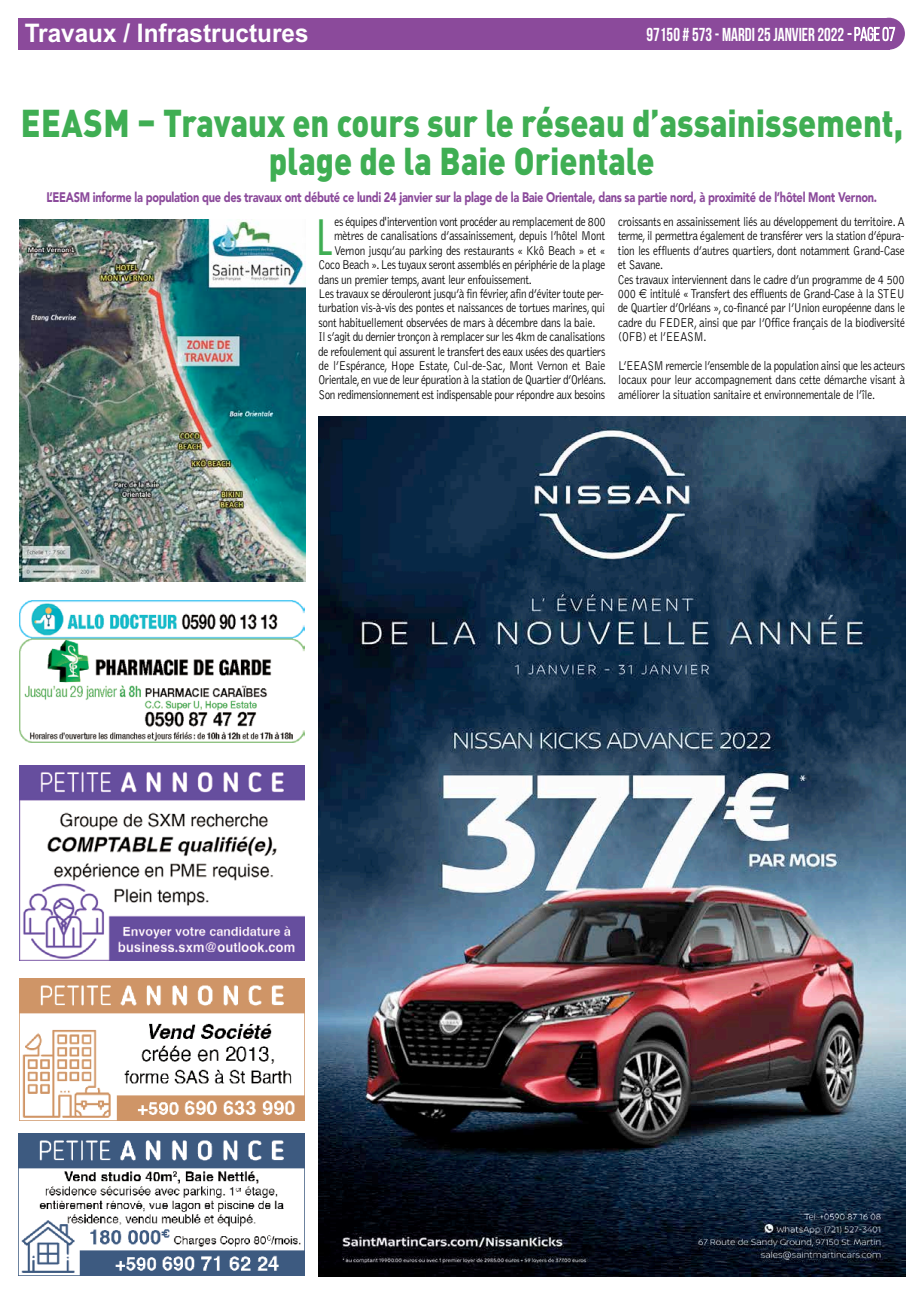
<style>
.page{position:relative;width:922px;height:1294px;background:#fff}
.page>*{position:absolute;margin:0;border:0;box-sizing:border-box;transform-origin:0 0}
.t1{font:47.38px "Futura";color:#3fae53;scale:.9 1}
.t2{font:900 38.25px/38.2px "DIN Pro";color:#3fae53;text-align:center;scale:.85 1}
.t3{font:700 25.62px "Arial";color:#fff;scale:.95 1}
.t4{font:700 18.75px "Bebas Neue";color:#fff;scale:.9 1}
.t5{font:900 13.75px "Avenir";letter-spacing:-.025em;color:#8b4a9b;scale:.8 1}
.t6{font:300 13.12px/14.4px "Bell Gothic";letter-spacing:-.025em;color:#000;scale:.85 1}
.s1{font-weight:400}
</style>
<div class="page">
<div style="left:19px;top:18px;width:870px;height:32px;background:#8b4a9b"></div>
<div style="left:872px;top:18px;width:32px;height:32px;background:#8b4a9b;border-radius:50%"></div>
<svg style="left:847px;top:27px;width:48px;height:14px"></svg>
<img style="left:318px;top:416px;width:586px;height:860px">
<img style="left:20px;top:220px;width:285px;height:361px">
<img style="left:19px;top:765px;width:285px;height:195px">
<img style="left:20px;top:601px;width:285px;height:141px">
<img style="left:19px;top:1133px;width:285px;height:142px">
<img style="left:19px;top:978px;width:285px;height:142px">
<h3 class="t3" style="left:25px;top:16px;width:300px">Travaux / Infrastructures</h3>
<h3 class="t4" style="left:646px;top:24px;width:278px">97150 # 573 - MARDI25JANVIER 2022 <span class="s1">-page07</span></h3>
<h2 class="t2" style="left:21px;top:99px;width:1039px">EEASM – Travaux en cours sur le réseau d’assainissement, plage de la Baie Orientale</h2>
<p class="t5" style="left:46px;top:185px;width:1039px">L’EEASM informe la population que des travaux ont débuté ce lundi 24 janvier sur la plage de la Baie Orientale, dans sa partie nord, à proximité de l’hôtel Mont Vernon.</p>
<h1 class="t1" style="left:316px;top:207px;width:19px">L</h1>
<p class="t6" style="left:334px;top:215px;width:320px">es équipes d'intervention vont procéder au remplacement de 800</p>
<p class="t6" style="left:334px;top:229px;width:320px">mètres de canalisations d’assainissement, depuis l’hôtel Mont</p>
<p class="t6" style="left:334px;top:243px;width:320px">Vernon jusqu’au parking des restaurants « Kkô Beach » et «</p>
<p class="t6" style="left:318px;top:258px;width:339px">Coco Beach ».Les tuyaux seront assemblés en périphérie de la plage</p>
<p class="t6" style="left:318px;top:272px;width:252px">dans un premier temps, avant leur enfouissement.</p>
<p class="t6" style="left:318px;top:287px;width:337px">Les travaux se dérouleront jusqu’à fin février,afin d’éviter toute per-</p>
<p class="t6" style="left:318px;top:301px;width:339px">turbation vis-à-vis des pontes et naissances de tortues marines, qui</p>
<p class="t6" style="left:318px;top:315px;width:327px">sont habituellement observées de mars à décembre dans la baie.</p>
<p class="t6" style="left:318px;top:330px;width:339px">Il s’agit du dernier tronçon à remplacer sur les 4km de canalisations</p>
<p class="t6" style="left:318px;top:344px;width:339px">de refoulement qui assurent le transfert des eaux usées des quartiers</p>
<p class="t6" style="left:318px;top:358px;width:339px">de l’Espérance, Hope Estate, Cul-de-Sac, Mont Vernon et Baie</p>
<p class="t6" style="left:318px;top:373px;width:340px">Orientale,en vue de leur épuration à la station de Quartier d’Orléans.</p>
<p class="t6" style="left:318px;top:387px;width:339px">Son redimensionnement est indispensable pour répondre aux besoins</p>
<p class="t6" style="left:617px;top:215px;width:339px">croissants en assainissement liés au développement du territoire. A terme, il permettra également de transférer vers la station d’épura&shy;tion les effluents d’autres quartiers, dont notamment Grand-Case et Savane.<br>Ces travaux interviennent dans le cadre d’un programme de 4 500<br>000 intitulé « Transfert des effluents de Grand-Case à la STEU de Quartier d’Orléans », co-financé par l’Union européenne dans le cadre du FEDER, ainsi que par l’Office français de la biodiversité (OFB) et l’EEASM.</p>
<p class="t6" style="left:618px;top:358px;width:339px;text-align:justify">L’EEASM remercie l’ensemble de la population ainsi que les acteurs locaux pour leur accompagnement dans cette démarche visant à améliorer la situation sanitaire et environnementale de l’île.</p>
</div>
